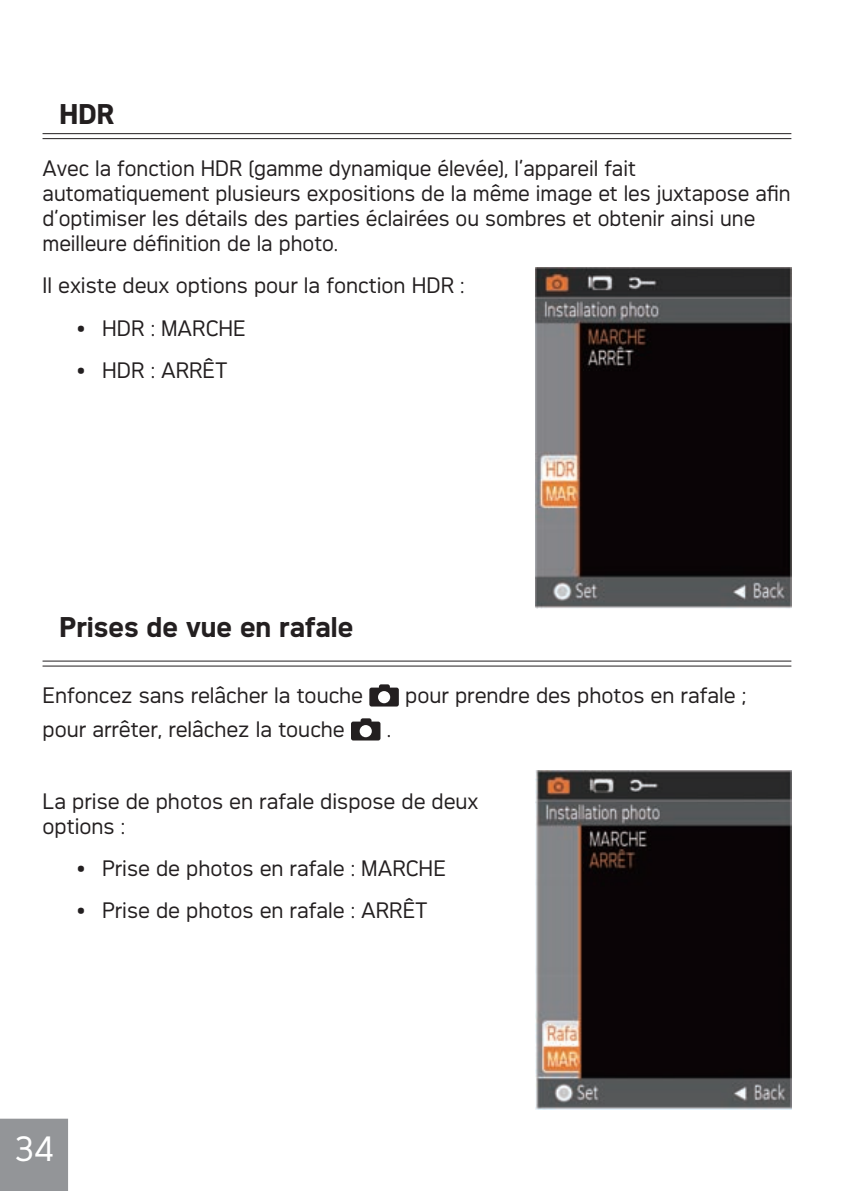
<style>
.page{position:relative;width:851px;height:1191px;background:#fff}
.page>*{position:absolute;margin:0;border:0;box-sizing:border-box;transform-origin:0 0}
.t1{font:33px "Agfa Photo Thalis";color:#fff}
.t2{font:700 27px "Agfa Photo Thalis";color:#231f20}
.t3{font:21px/25.2px "Agfa Photo Thalis";color:#231f20}
.s1{font-weight:700}
</style>
<div class="page">
<hr style="left:43px;top:133px;width:748px;height:1px;background:#231f20">
<hr style="left:43px;top:138px;width:748px;height:1px;background:#231f20">
<hr style="left:43px;top:660px;width:748px;height:1px;background:#231f20">
<hr style="left:43px;top:665px;width:748px;height:1px;background:#231f20">
<div style="left:2px;top:1120px;width:65px;height:69px;background:#939598"></div>
<div style="left:0;top:1118px;width:68px;height:73px;border:3px solid #939598"></div>
<img style="left:536px;top:268px;width:255px;height:340px">
<img style="left:536px;top:770px;width:255px;height:339px">
<svg style="left:369px;top:684px;width:30px;height:22px"></svg>
<svg style="left:351px;top:718px;width:29px;height:22px"></svg>
<p class="t2" style="left:60px;top:98px;width:56px">HDR</p>
<p class="t3" style="left:43px;top:155px;width:749px">Avec la fonction HDR (gamme dynamique élevée), l’appareil fait automatiquement plusieurs expositions de la même image et les juxtapose afin d’optimiser les détails des parties éclairées ou sombres et obtenir ainsi une meilleure définition de la photo.</p>
<p class="t3" style="left:43px;top:273px;width:423px">Il existe deux options pour la fonction HDR :</p>
<p class="t3" style="left:77px;top:315px;width:171px"><span class="s1">•</span> HDR : MARCHE</p>
<p class="t3" style="left:77px;top:357px;width:152px"><span class="s1">•</span> HDR : ARRÊT</p>
<p class="t2" style="left:60px;top:611px;width:295px">Prises de vue en rafale</p>
<p class="t3" style="left:43px;top:682px;width:322px">Enfoncez sans relâcher la touche</p>
<p class="t3" style="left:405px;top:682px;width:342px">pour prendre des photos en rafale ;</p>
<p class="t3" style="left:43px;top:716px;width:303px">pour arrêter, relâchez la touche</p>
<p class="t3" style="left:387px;top:716px;width:6px">.</p>
<p class="t3" style="left:43px;top:788px;width:437px">La prise de photos en rafale dispose de deux options :</p>
<p class="t3" style="left:77px;top:855px;width:371px"><span class="s1">•</span> Prise de photos en rafale : MARCHE</p>
<p class="t3" style="left:77px;top:897px;width:352px"><span class="s1">•</span> Prise de photos en rafale : ARRÊT</p>
<h1 class="t1" style="left:15px;top:1129px;width:40px">34</h1>
</div>
